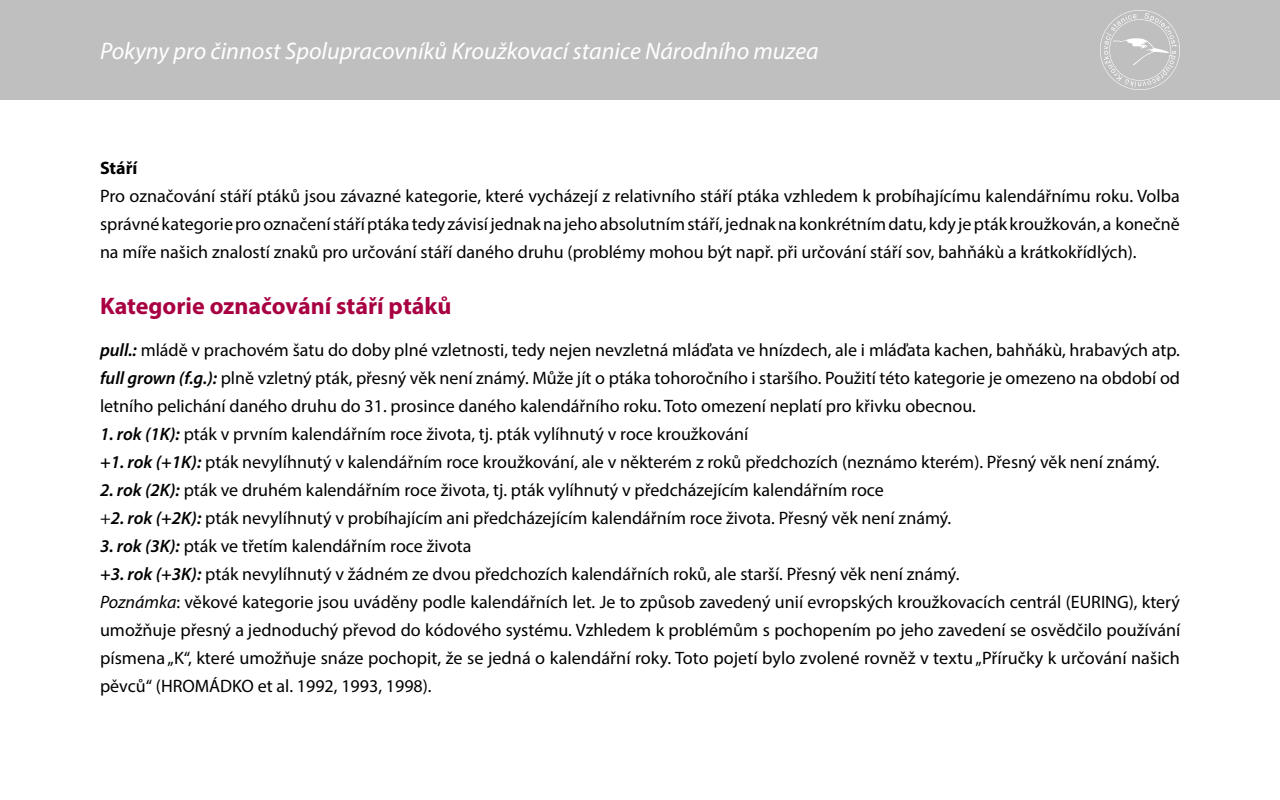
<style>
.page{position:relative;width:1280px;height:800px;background:#fff}
.page>*{position:absolute;margin:0;border:0;box-sizing:border-box;transform-origin:0 0}
.t1{font:italic 24px "Myriad Pro";color:#fff}
.H2_X_X{font:700 24px "Myriad Pro";color:#a80042}
.T1{font:18px/28px "Myriad Pro";color:#000;text-align:justify}
.H3_X_X_X{font:700 18px "Myriad Pro";color:#000}
.s1{font-weight:600;font-style:italic}
.s2{font-style:italic}
</style>
<div class="page">
<div style="left:0;top:0;width:1280px;height:100px;background:#bfbfbf"></div>
<svg style="left:1100px;top:10px;width:80px;height:80px"></svg>
<h1 class="t1" style="left:100px;top:36px;width:720px">Pokyny pro činnost Spolupracovníků Kroužkovací stanice Národního muzea</h1>
<p class="H3_X_X_X" style="left:100px;top:156px;width:39px">Stáří</p>
<p class="T1" style="left:100px;top:182px;width:1081px">Pro označování stáří ptáků jsou závazné kategorie, které vycházejí z relativního stáří ptáka vzhledem k probíhajícímu kalendářnímu roku. Volba správné kategorie pro označení stáří ptáka tedy závisí jednak na jeho absolutním stáří, jednak na konkrétním datu, kdy je pták kroužkován, a konečně na míře našich znalostí znaků pro určování stáří daného druhu (problémy mohou být např. při určování stáří sov, bahňákù a krátkokřídlých).</p>
<p class="H2_X_X" style="left:100px;top:290px;width:353px">Kategorie označování stáří ptáků</p>
<p class="T1" style="left:100px;top:336px;width:1081px"><span class="s1">pull.:</span> mládě v prachovém šatu do doby plné vzletnosti, tedy nejen nevzletná mláďata ve hnízdech, ale i mláďata kachen, bahňákù, hrabavých atp.</p>
<p class="T1" style="left:100px;top:364px;width:1082px"><span class="s1">full grown (f.g.):</span> plně vzletný pták, přesný věk není známý. Může jít o ptáka tohoročního i staršího. Použití této kategorie je omezeno na období od letního pelichání daného druhu do 31. prosince daného kalendářního roku. Toto omezení neplatí pro křivku obecnou.</p>
<p class="T1" style="left:100px;top:420px;width:650px"><span class="s1">1. rok (1K):</span> pták v prvním kalendářním roce života, tj. pták vylíhnutý v roce kroužkování</p>
<p class="T1" style="left:100px;top:448px;width:1061px"><span class="s1">+1. rok (+1K):</span> pták nevylíhnutý v kalendářním roce kroužkování, ale v některém z roků předchozích (neznámo kterém). Přesný věk není známý.</p>
<p class="T1" style="left:100px;top:476px;width:785px"><span class="s1">2. rok (2K):</span> pták ve druhém kalendářním roce života, tj. pták vylíhnutý v předcházejícím kalendářním roce</p>
<p class="T1" style="left:100px;top:504px;width:853px">+<span class="s1">2. rok (+2K):</span> pták nevylíhnutý v probíhajícím ani předcházejícím kalendářním roce života. Přesný věk není známý.</p>
<p class="T1" style="left:100px;top:532px;width:373px"><span class="s1">3. rok (3K):</span> pták ve třetím kalendářním roce života</p>
<p class="T1" style="left:100px;top:560px;width:861px"><span class="s1">+3. rok (+3K):</span> pták nevylíhnutý v žádném ze dvou předchozích kalendářních roků, ale starší. Přesný věk není známý.</p>
<p class="T1" style="left:100px;top:588px;width:1082px"><span class="s2">Poznámka</span>: věkové kategorie jsou uváděny podle kalendářních let. Je to způsob zavedený unií evropských kroužkovacích centrál (EURING), který umožňuje přesný a jednoduchý převod do kódového systému. Vzhledem k problémům s pochopením po jeho zavedení se osvědčilo používání písmena „K“, které umožňuje snáze pochopit, že se jedná o kalendářní roky. Toto pojetí bylo zvolené rovněž v textu „Příručky k určování našich pěvců“ (HROMÁDKO et al. 1992, 1993, 1998).</p>
</div>
